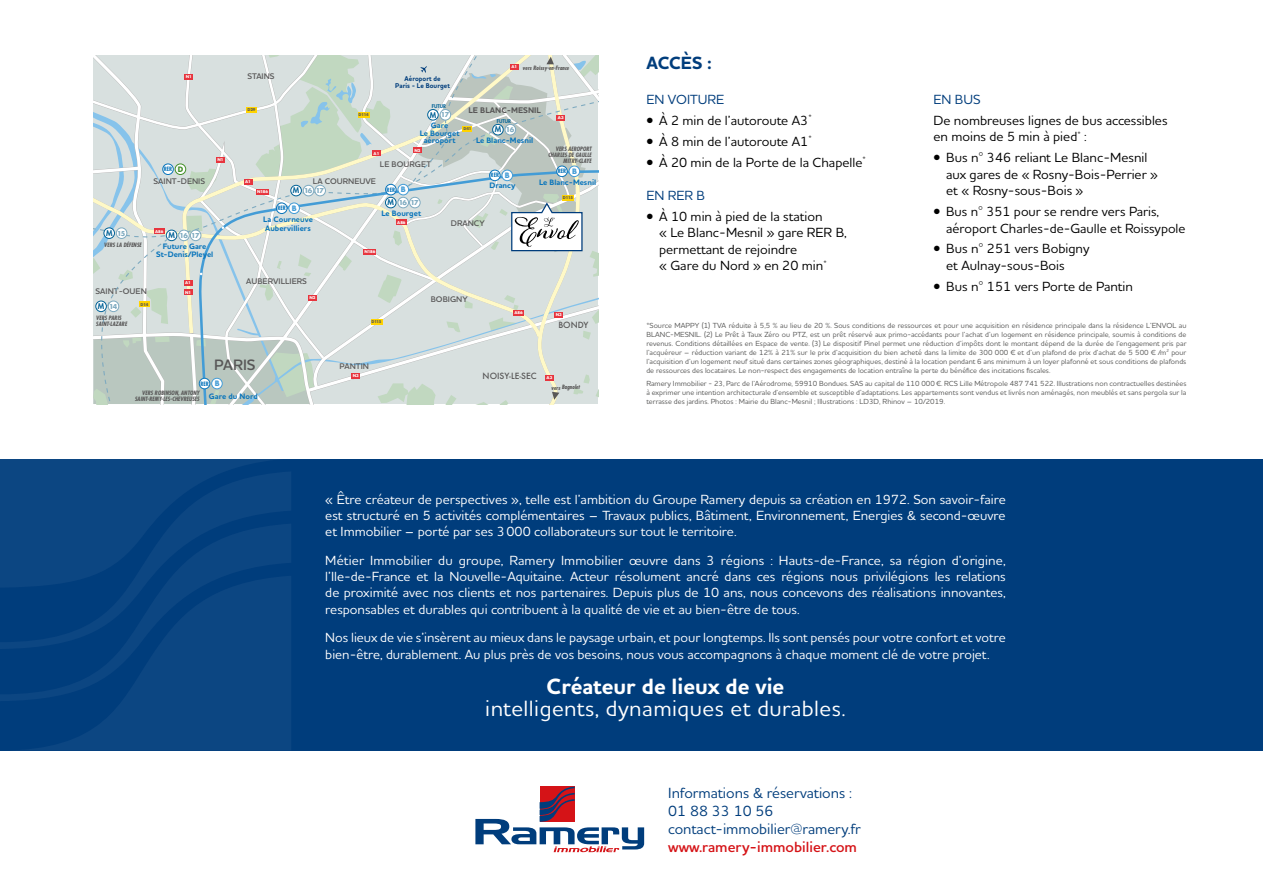
<style>
.page{position:relative;width:1263px;height:893px;background:#fff}
.page>*{position:absolute;margin:0;border:0;box-sizing:border-box;transform-origin:0 0}
.t1{font:500 22.5px "Houschka Alt Pro";letter-spacing:.02em;color:#fff}
.t2{font:700 22.5px "Houschka Alt Pro";color:#fff}
.t3{font:700 18px "Houschka Alt Pro";color:#003d7c}
.t4{font:600 15.3px "Houschka Alt Pro";color:#585757}
.t5{font:500 15px/18px "Houschka Alt Pro";color:#003d7c}
.t6{font:600 15px "Houschka Alt Pro";color:#d51317}
.t7{font:500 13.5px/16.2px "Houschka Alt Pro";color:#fff;text-align:justify}
.t8{font:500 13.5px/16.5px "Houschka Alt Pro";color:#000}
.t9{font:500 13.5px "Houschka Alt Pro";color:#003d7c}
.t10{font:600 8.25px "Houschka Alt Pro";color:#585757}
.t11{font:500 8.25px "Futura";color:#585757}
.t12{font:700 8.25px "Houschka Alt Pro";color:#585757}
.t13{font:700 8.1px/8.7px "Houschka Alt Pro";color:#0a75bb;text-align:center}
.t14{font:500 7.5px/9px "Houschka Alt Pro";color:#575756;text-align:justify}
.t15{font:700 7.35px "Futura";color:#439cd6}
.t16{font:700 7.05px/7.6px "Houschka Alt Pro";color:#003d7c;text-align:center;scale:.94 1}
.t17{font:700 6.6px "Futura";letter-spacing:-.1em;color:#7eaac0}
.t18{font:italic 700 condensed 5.85px/5.8px "Futura Std";color:#585757;text-align:right}
.t19{font:700 condensed 5.85px "Futura Std";color:#0a75bb}
.t20{font:800 5.1px "Futura Std";color:#006196}
.t21{font:700 3.9px "Futura";color:#fff}
.t22{font:700 3.9px "Futura";letter-spacing:-.055em;color:#575756}
.s1{font-family:"Futura Std";font-weight:800;font-size:7.65px;color:#006196}
.s2{font-family:"Futura";font-stretch:normal;font-size:7.35px;color:#438f29}
.s3{font-family:"Futura";font-stretch:normal;font-size:7.35px;color:#439cd6}
</style>
<div class="page">
<svg style="left:475px;top:787px;width:169px;height:65px"></svg>
<div style="left:0;top:459px;width:1263px;height:291px;background:#003d7c"></div>
<svg style="left:94px;top:55px;width:504px;height:349px;background:#d2dbd7"></svg>
<svg style="left:0;top:459px;width:276px;height:12px"></svg>
<svg style="left:0;top:471px;width:291px;height:53px;fill:#0c4682"></svg>
<svg style="left:0;top:524px;width:291px;height:52px;fill:#0c4682"></svg>
<svg style="left:0;top:576px;width:291px;height:174px;fill:#0c4682"></svg>
<p class="t21" style="left:186px;top:74px;width:8px">N1</p>
<p class="t10" style="left:247px;top:71px;width:29px">STAINS</p>
<p class="t16" style="left:395px;top:75px;width:60px">Aéroport de<br>Paris - Le Bourget</p>
<p class="t21" style="left:511px;top:64px;width:7px">A1</p>
<p class="t18" style="left:523px;top:65px;width:48px">vers Roissy-en-France</p>
<p class="t20" style="left:432px;top:103px;width:16px">FUTUR</p>
<p class="t12" style="left:468px;top:105px;width:74px">LE BLANC-MESNIL</p>
<p class="t22" style="left:247px;top:107px;width:10px">D29</p>
<p class="t17" style="left:430px;top:110px;width:21px"><span class="s1">M</span> 17</p>
<p class="t22" style="left:359px;top:112px;width:12px">D114</p>
<p class="t21" style="left:558px;top:115px;width:7px">A3</p>
<p class="t20" style="left:497px;top:118px;width:16px">FUTUR</p>
<p class="t13" style="left:420px;top:122px;width:41px;line-height:7.6px">Gare<br>Le Bourget aéroport</p>
<p class="t17" style="left:495px;top:125px;width:21px"><span class="s1">M</span> 16</p>
<p class="t22" style="left:463px;top:126px;width:9px">D41</p>
<p class="t13" style="left:476px;top:136px;width:59px">Le Blanc-Mesnil</p>
<p class="t18" style="left:548px;top:146px;width:45px">VERS AEROPORT<br>CHARLES DE GAULLE<br>MITRY-CLAYE</p>
<p class="t21" style="left:414px;top:147px;width:8px">N2</p>
<p class="t21" style="left:374px;top:150px;width:7px">A1</p>
<p class="t21" style="left:217px;top:157px;width:8px">N1</p>
<p class="t10" style="left:380px;top:159px;width:53px">LE BOURGET</p>
<p class="t19" style="left:164px;top:165px;width:21px">RER <span class="s2">D</span></p>
<p class="t19" style="left:558px;top:168px;width:21px">RER <span class="s3">B</span></p>
<p class="t19" style="left:491px;top:172px;width:21px">RER <span class="s3">B</span></p>
<p class="t10" style="left:154px;top:176px;width:53px">SAINT-DENIS</p>
<p class="t10" style="left:313px;top:175px;width:64px">LA COURNEUVE</p>
<p class="t13" style="left:539px;top:178px;width:59px">Le Blanc-Mesnil</p>
<p class="t21" style="left:245px;top:179px;width:7px">A1</p>
<p class="t13" style="left:489px;top:181px;width:27px">Drancy</p>
<p class="t19" style="left:387px;top:186px;width:21px">RER <span class="s3">B</span></p>
<p class="t17" style="left:293px;top:186px;width:33px"><span class="s1">M</span> 16 17</p>
<p class="t21" style="left:257px;top:189px;width:13px">N186</p>
<p class="t21" style="left:155px;top:228px;width:10px">A86</p>
<p class="t17" style="left:106px;top:229px;width:21px"><span class="s1">M</span> 15</p>
<p class="t17" style="left:168px;top:231px;width:33px"><span class="s1">M</span> 16 17</p>
<p class="t18" style="left:104px;top:242px;width:39px">VERS LA DÉFENSE</p>
<p class="t10" style="left:96px;top:286px;width:53px">SAINT-OUEN</p>
<p class="t13" style="left:156px;top:242px;width:59px">Future Gare<br>St-Denis/Pleyel</p>
<p class="t21" style="left:185px;top:280px;width:7px">A1</p>
<p class="t21" style="left:185px;top:289px;width:8px">N1</p>
<p class="t17" style="left:98px;top:302px;width:21px"><span class="s1">M</span> 14</p>
<p class="t18" style="left:96px;top:315px;width:33px;text-align:left">VERS PARIS<br>SAINT-LAZARE</p>
<p class="t22" style="left:140px;top:301px;width:10px">D14</p>
<p class="t19" style="left:277px;top:204px;width:21px">RER <span class="s3">B</span></p>
<p class="t13" style="left:263px;top:215px;width:51px;text-align:left">La Courneuve<br>Aubervilliers</p>
<p class="t10" style="left:246px;top:276px;width:62px">AUBERVILLIERS</p>
<p class="t21" style="left:309px;top:295px;width:8px">N2</p>
<h3 class="t4" style="left:214px;top:355px;width:43px">PARIS</h3>
<p class="t15" style="left:215px;top:378px;width:6px">B</p>
<p class="t13" style="left:209px;top:392px;width:50px">Gare du Nord</p>
<p class="t19" style="left:200px;top:380px;width:10px">RER</p>
<p class="t18" style="left:135px;top:390px;width:66px">VERS ROBINSON, ANTONY<br>SAINT-REMY-LES-CHEVREUSES</p>
<p class="t17" style="left:388px;top:198px;width:33px"><span class="s1">M</span> 16 17</p>
<p class="t13" style="left:381px;top:209px;width:41px">Le Bourget</p>
<p class="t21" style="left:364px;top:249px;width:13px">N186</p>
<p class="t21" style="left:397px;top:219px;width:10px">A86</p>
<p class="t10" style="left:451px;top:218px;width:35px">DRANCY</p>
<p class="t22" style="left:563px;top:195px;width:12px">D115</p>
<p class="t22" style="left:371px;top:319px;width:12px">D115</p>
<p class="t10" style="left:340px;top:361px;width:31px">PANTIN</p>
<p class="t21" style="left:353px;top:373px;width:8px">N3</p>
<p class="t10" style="left:431px;top:294px;width:38px">BOBIGNY</p>
<p class="t21" style="left:514px;top:310px;width:10px">A86</p>
<p class="t21" style="left:556px;top:312px;width:8px">N3</p>
<p class="t11" style="left:558px;top:319px;width:32px">BONDY</p>
<p class="t11" style="left:483px;top:370px;width:55px">NOISY-LE-SEC</p>
<p class="t21" style="left:547px;top:375px;width:7px">A3</p>
<p class="t18" style="left:551px;top:384px;width:30px">vers Bagnolet</p>
<h2 class="t3" style="left:646px;top:51px;width:67px">ACCÈS :</h2>
<h3 class="t9" style="left:646px;top:91px;width:79px">EN VOITURE</h3>
<h3 class="t8" style="left:646px;top:112px;width:167px">• À 2 min de l’autoroute A3<sup>*</sup></h3>
<h3 class="t8" style="left:646px;top:133px;width:167px">• À 8 min de l’autoroute A1<sup>*</sup></h3>
<h3 class="t8" style="left:646px;top:153px;width:221px">• À 20 min de la Porte de la Chapelle<sup>*</sup></h3>
<h3 class="t9" style="left:646px;top:187px;width:60px">EN RER B</h3>
<h3 class="t8" style="left:659px;top:208px;width:189px;text-indent:-13px">• À 10 min à pied de la station<br>« Le Blanc-Mesnil » gare RER B, permettant de rejoindre<br>« Gare du Nord » en 20 min<sup>*</sup></h3>
<h3 class="t9" style="left:933px;top:91px;width:49px">EN BUS</h3>
<h3 class="t8" style="left:933px;top:112px;width:236px">De nombreuses lignes de bus accessibles en moins de 5 min à pied<sup>*</sup> :</h3>
<h3 class="t8" style="left:946px;top:149px;width:213px;text-indent:-13px">• Bus n° 346 reliant Le Blanc-Mesnil aux gares de « Rosny-Bois-Perrier » et « Rosny-sous-Bois »</h3>
<h3 class="t8" style="left:946px;top:203px;width:241px;text-indent:-13px">• Bus n° 351 pour se rendre vers Paris, aéroport Charles-de-Gaulle et Roissypole</h3>
<h3 class="t8" style="left:946px;top:240px;width:145px;text-indent:-13px">• Bus n° 251 vers Bobigny et Aulnay-sous-Bois</h3>
<h3 class="t8" style="left:933px;top:277px;width:201px">• Bus n° 151 vers Porte de Pantin</h3>
<p class="t14" style="left:646px;top:321px;width:542px">*Source MAPPY (1) TVA réduite à 5,5 % au lieu de 20 %. Sous conditions de ressources et pour une acquisition en résidence principale dans la résidence L’ENVOL au BLANC-MESNIL. (2) Le Prêt à Taux Zéro ou PTZ, est un prêt réservé aux primo-accédants pour l’achat d’un logement en résidence principale, soumis à conditions de revenus. Conditions détaillées en Espace de vente. (3) Le dispositif Pinel permet une réduction d’impôts dont le montant dépend de la durée de l’engagement pris par l’acquéreur – réduction variant de 12% à 21% sur le prix d’acquisition du bien acheté dans la limite de 300 000 € et d’un plafond de prix d’achat de 5 500 € /m<sup>2</sup> pour l’acquisition d’un logement neuf situé dans certaines zones géographiques, destiné à la location pendant 6 ans minimum à un loyer plafonné et sous conditions de plafonds de ressources des locataires. Le non-respect des engagements de location entraîne la perte du bénéfice des incitations fiscales.</p>
<p class="t14" style="left:646px;top:379px;width:541px">Ramery Immobilier - 23, Parc de l’Aérodrome, 59910 Bondues. SAS au capital de 110 000 €. RCS Lille Métropole 487 741 522. Illustrations non contractuelles destinées à exprimer une intention architecturale d’ensemble et susceptible d’adaptations. Les appartements sont vendus et livrés non aménagés, non meublés et sans pergola sur la terrasse des jardins. Photos : Mairie du Blanc-Mesnil ; Illustrations : LD3D, Rhinov – 10/2019.</p>
<p class="t7" style="left:325px;top:490px;width:682px">« Être créateur de perspectives », telle est l’ambition du Groupe Ramery depuis sa création en 1972. Son savoir-faire est structuré en 5 activités complémentaires – Travaux publics, Bâtiment, Environnement, Energies &amp; second-œuvre et Immobilier – porté par ses 3000 collaborateurs sur tout le territoire.</p>
<p class="t7" style="left:325px;top:552px;width:682px">Métier Immobilier du groupe, Ramery Immobilier œuvre dans 3 régions : Hauts-de-France, sa région d’origine, l’Ile-de-France et la Nouvelle-Aquitaine. Acteur résolument ancré dans ces régions nous privilégions les relations de proximité avec nos clients et nos partenaires. Depuis plus de 10 ans, nous concevons des réalisations innovantes, responsables et durables qui contribuent à la qualité de vie et au bien-être de tous.</p>
<h3 class="t7" style="left:325px;top:629px;width:682px">Nos lieux de vie s’insèrent au mieux dans le paysage urbain, et pour longtemps. Ils sont pensés pour votre confort et votre bien-être, durablement. Au plus près de vos besoins, nous vous accompagnons à chaque moment clé de votre projet.</h3>
<h1 class="t2" style="left:547px;top:672px;width:239px">Créateur de lieux de vie</h1>
<h1 class="t1" style="left:485px;top:694px;width:362px">intelligents, dynamiques et durables.</h1>
<h3 class="t5" style="left:668px;top:784px;width:194px">Informations &amp; réservations :<br>01 88 33 10 56 contact-immobilier@ramery.fr</h3>
<h3 class="t6" style="left:668px;top:837px;width:190px">www.ramery-immobilier.com</h3>
</div>
